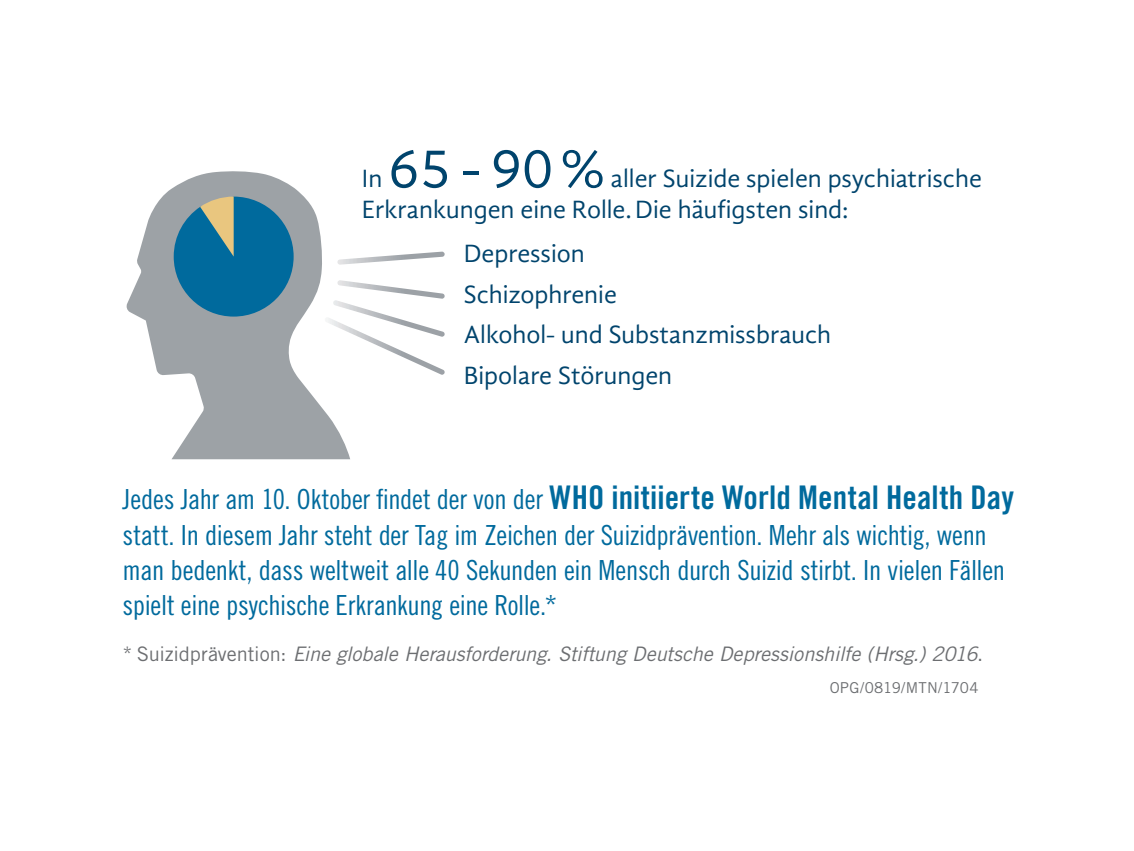
<style>
.page{position:relative;width:1134px;height:851px;background:#fff}
.page>*{position:absolute;margin:0;border:0;box-sizing:border-box;transform-origin:0 0}
.t1{font:27.75px/35.2px "Trade Gothic Cond Eighteen";letter-spacing:-.01em;color:#006a9d}
.t2{font:25.75px/40.8px "Gandhi Sans";color:#00446d}
.t3{font:italic 20px "Trade Gothic";letter-spacing:-.01em;color:#6c6e71}
.t4{font:15px "Trade Gothic";letter-spacing:.015em;color:#6c6e71}
.s1{font-size:56.75px}
.s2{font-family:"Trade Gothic Bold Cond Twenty";font-size:32.5px}
.s3{font-style:normal}
</style>
<div class="page">
<svg style="left:126px;top:171px;width:224px;height:288px;fill:#9da2a6"></svg>
<svg style="left:174px;top:196px;width:120px;height:120px;background:#327c9c"></svg>
<svg style="left:337px;top:251px;width:108px;height:13px"></svg>
<svg style="left:324px;top:280px;width:121px;height:94px"></svg>
<p class="t2" style="left:362px;top:163px;width:621px;line-height:31px">In <span class="s1">65 - 90 %</span> aller Suizide spielen psychiatrische<br>Erkrankungen eine Rolle. Die häufigsten sind:</p>
<p class="t2" style="left:464px;top:233px;width:123px">Depression</p>
<p class="t2" style="left:464px;top:273px;width:369px">Schizophrenie<br>Alkohol- und Substanzmissbrauch<br>Bipolare Störungen</p>
<p class="t1" style="left:123px;top:481px;width:893px">Jedes Jahr am 10. Oktober findet der von der <span class="s2">WHO initiierte World Mental Health Day </span>statt. In diesem Jahr steht der Tag im Zeichen der Suizidprävention. Mehr als wichtig, wenn man bedenkt, dass weltweit alle 40 Sekunden ein Mensch durch Suizid stirbt. In vielen Fällen spielt eine psychische Erkrankung eine Rolle.*</p>
<p class="t3" style="left:123px;top:641px;width:862px"><span class="s3">* Suizidprävention:</span> Eine globale Herausforderung. Stiftung Deutsche Depressionshilfe (Hrsg.) 2016<span class="s3">.</span></p>
<p class="t4" style="left:830px;top:679px;width:150px">OPG/0819/MTN/1704</p>
</div>
